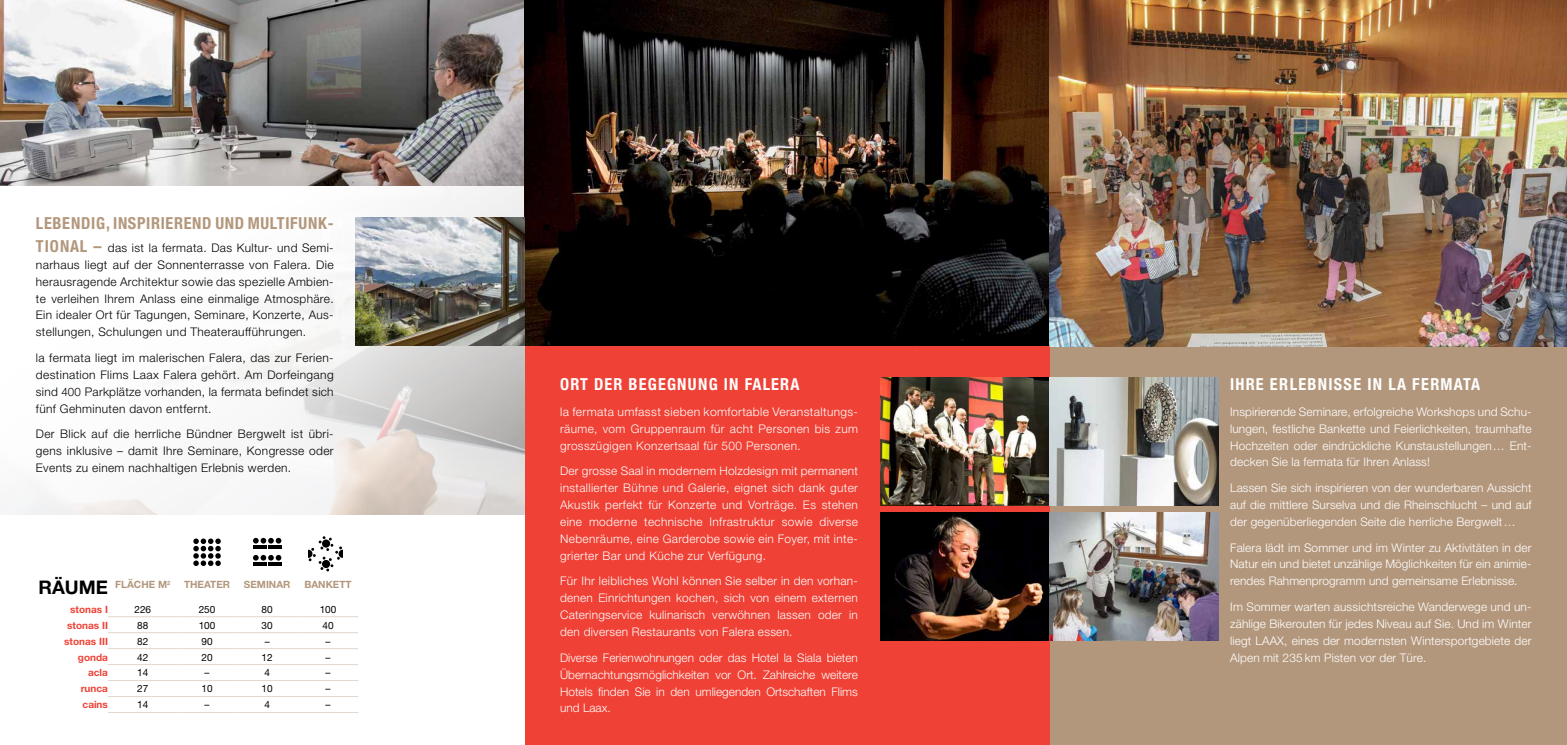
<style>
.page{position:relative;width:1567px;height:745px;background:#fff}
.page>*{position:absolute;margin:0;border:0;box-sizing:border-box;transform-origin:0 0}
.t1{font:700 condensed 16.62px "Helvetica Neue";letter-spacing:.07em;color:#fff}
.t2{font:700 condensed 16.62px "Helvetica Neue";letter-spacing:.04em;color:#b3977c}
.t3{font:300 11.88px/16.9px "Helvetica Neue";letter-spacing:.01em;color:#fff;text-align:justify}
.t4{font:300 11.88px/16.9px "Helvetica Neue";letter-spacing:.03em;color:#000;text-align:justify}
.t5{font:10px "Helvetica Neue";color:#000}
.t6{font:700 10px "Helvetica Neue";color:#ef4135}
.t7{font:700 10px "Helvetica Neue";color:#b3977c}
.s1{font-weight:700;font-stretch:condensed;font-size:16.62px;color:#b3977c}
.s2{font-size:11.5px}
.s3{font-size:18.75px;color:#000}
</style>
<div class="page">
<div style="left:1049px;top:0;width:517px;height:744px;background:#b3977c"></div>
<img style="left:0;top:0;width:524px;height:174px">
<div style="left:524px;top:345px;width:525px;height:399px;background:#ef4135"></div>
<img style="left:880px;top:377px;width:338px;height:128px">
<img style="left:880px;top:512px;width:338px;height:128px">
<img style="left:524px;top:0;width:1042px;height:346px">
<img style="left:0;top:174px;width:524px;height:340px">
<hr style="left:108px;top:711px;width:70px;height:1px;background:#e3d8cc">
<hr style="left:178px;top:711px;width:58px;height:1px;background:#e3d8cc">
<hr style="left:236px;top:711px;width:62px;height:1px;background:#e3d8cc">
<hr style="left:298px;top:711px;width:60px;height:1px;background:#e3d8cc">
<hr style="left:108px;top:616px;width:70px;height:1px;background:#e3d8cc">
<hr style="left:108px;top:632px;width:70px;height:1px;background:#e3d8cc">
<hr style="left:108px;top:648px;width:70px;height:1px;background:#e3d8cc">
<hr style="left:108px;top:664px;width:70px;height:1px;background:#e3d8cc">
<hr style="left:108px;top:680px;width:70px;height:1px;background:#e3d8cc">
<hr style="left:178px;top:616px;width:58px;height:1px;background:#e3d8cc">
<hr style="left:236px;top:616px;width:62px;height:1px;background:#e3d8cc">
<hr style="left:298px;top:616px;width:60px;height:1px;background:#e3d8cc">
<hr style="left:178px;top:632px;width:58px;height:1px;background:#e3d8cc">
<hr style="left:236px;top:632px;width:62px;height:1px;background:#e3d8cc">
<hr style="left:298px;top:632px;width:60px;height:1px;background:#e3d8cc">
<hr style="left:178px;top:648px;width:58px;height:1px;background:#e3d8cc">
<hr style="left:236px;top:648px;width:62px;height:1px;background:#e3d8cc">
<hr style="left:298px;top:648px;width:60px;height:1px;background:#e3d8cc">
<hr style="left:178px;top:664px;width:58px;height:1px;background:#e3d8cc">
<hr style="left:236px;top:664px;width:62px;height:1px;background:#e3d8cc">
<hr style="left:298px;top:664px;width:60px;height:1px;background:#e3d8cc">
<hr style="left:178px;top:680px;width:58px;height:1px;background:#e3d8cc">
<hr style="left:236px;top:680px;width:62px;height:1px;background:#e3d8cc">
<hr style="left:298px;top:680px;width:60px;height:1px;background:#e3d8cc">
<hr style="left:108px;top:695px;width:70px;height:1px;background:#e3d8cc">
<hr style="left:178px;top:695px;width:58px;height:1px;background:#e3d8cc">
<hr style="left:236px;top:695px;width:62px;height:1px;background:#e3d8cc">
<hr style="left:298px;top:695px;width:60px;height:1px;background:#e3d8cc">
<svg style="left:193px;top:538px;width:28px;height:27px"></svg>
<svg style="left:253px;top:537px;width:28px;height:6px"></svg>
<svg style="left:253px;top:554px;width:28px;height:6px"></svg>
<hr style="left:253px;top:545px;width:13px;height:4px;background:#000">
<hr style="left:268px;top:545px;width:13px;height:4px;background:#000">
<hr style="left:253px;top:562px;width:13px;height:4px;background:#000">
<hr style="left:268px;top:562px;width:13px;height:4px;background:#000">
<img style="left:356px;top:217px;width:168px;height:128px">
<svg style="left:308px;top:536px;width:34px;height:35px"></svg>
<h1 class="t2" style="left:36px;top:213px;width:299px">LEBENDIG, INSPIRIEREND UND MULTIFUNK-</h1>
<p class="t4" style="left:36px;top:239px;width:299px"><span class="s1">TIO NAL –</span> das ist la fermata. Das Kultur- und Semi&shy;narhaus liegt auf der Sonnenterrasse von Falera. Die herausragende Architektur sowie das spezielle Ambien&shy;te verleihen Ihrem Anlass eine einmalige Atmosphäre.<br>Ein idealer Ort für Tagungen, Seminare, Konzerte, Aus&shy;stellungen, Schulungen und Theateraufführungen.</p>
<p class="t4" style="left:36px;top:349px;width:299px">la fermata liegt im malerischen Falera, das zur Ferien&shy;destination Flims Laax Falera gehört. Am Dorfeingang sind <span class="s2">400</span> Parkplätze vorhanden, la fermata befindet sich fünf Gehminuten davon entfernt.</p>
<p class="t4" style="left:36px;top:425px;width:299px">Der Blick auf die herrliche Bündner Bergwelt ist übri&shy;gens inklusive – damit Ihre Seminare, Kongresse oder Events zu einem nachhaltigen Erlebnis werden.</p>
<p class="t7" style="left:38px;top:577px;width:133px"><span class="s3">Räume</span> FLÄCHE M<sup>2</sup></p>
<p class="t7" style="left:184px;top:577px;width:47px">THEATER</p>
<p class="t7" style="left:244px;top:577px;width:48px">SEM INAR</p>
<p class="t7" style="left:304px;top:577px;width:49px">BANKETT</p>
<p class="t6" style="left:70px;top:602px;width:39px">stonas I</p>
<p class="t5" style="left:134px;top:602px;width:18px">226</p>
<p class="t5" style="left:199px;top:602px;width:18px">250</p>
<p class="t5" style="left:261px;top:602px;width:13px">80</p>
<p class="t5" style="left:320px;top:602px;width:18px">100</p>
<p class="t6" style="left:67px;top:618px;width:42px">stonas II</p>
<p class="t5" style="left:137px;top:618px;width:13px">88</p>
<p class="t5" style="left:199px;top:618px;width:18px">100</p>
<p class="t5" style="left:261px;top:618px;width:13px">30</p>
<p class="t5" style="left:322px;top:618px;width:13px">40</p>
<p class="t6" style="left:64px;top:634px;width:45px">stonas III</p>
<p class="t5" style="left:137px;top:634px;width:13px">82</p>
<p class="t5" style="left:201px;top:634px;width:13px">90</p>
<p class="t5" style="left:265px;top:634px;width:6px">–</p>
<p class="t5" style="left:325px;top:634px;width:6px">–</p>
<p class="t6" style="left:78px;top:650px;width:31px">gonda</p>
<p class="t5" style="left:137px;top:650px;width:13px">42</p>
<p class="t5" style="left:201px;top:650px;width:13px">20</p>
<p class="t5" style="left:261px;top:650px;width:13px">12</p>
<p class="t5" style="left:325px;top:650px;width:6px">–</p>
<p class="t6" style="left:88px;top:666px;width:21px">acla</p>
<p class="t5" style="left:137px;top:666px;width:13px">14</p>
<p class="t5" style="left:204px;top:666px;width:6px">–</p>
<p class="t5" style="left:264px;top:666px;width:7px">4</p>
<p class="t5" style="left:325px;top:666px;width:6px">–</p>
<p class="t6" style="left:81px;top:682px;width:29px">runca</p>
<p class="t5" style="left:137px;top:682px;width:13px">27</p>
<p class="t5" style="left:201px;top:682px;width:13px">10</p>
<p class="t5" style="left:261px;top:682px;width:13px">10</p>
<p class="t5" style="left:325px;top:682px;width:6px">–</p>
<p class="t6" style="left:83px;top:698px;width:27px">cains</p>
<p class="t5" style="left:137px;top:698px;width:13px">14</p>
<p class="t5" style="left:204px;top:698px;width:6px">–</p>
<p class="t5" style="left:264px;top:698px;width:7px">4</p>
<p class="t5" style="left:325px;top:698px;width:6px">–</p>
<h1 class="t1" style="left:560px;top:374px;width:241px">ORT DER BEGEGNUNG IN FALERA</h1>
<p class="t3" style="left:560px;top:402px;width:299px">la fermata umfasst sieben komfortable Veranstaltungs&shy;räume, vom Gruppenraum für acht Personen bis zum grosszügigen Konzertsaal für 500 Personen.</p>
<p class="t3" style="left:560px;top:462px;width:299px">Der grosse Saal in modernem Holzdesign mit permanent installierter Bühne und Galerie, eignet sich dank guter Akustik perfekt für Konzerte und Vorträge. Es stehen eine moderne technische Infrastruktur sowie diverse Nebenräume, eine Garderobe sowie ein Foyer, mit inte&shy;grierter Bar und Küche zur Verfügung.</p>
<p class="t3" style="left:560px;top:572px;width:299px">Für Ihr leibliches Wohl können Sie selber in den vorhan&shy;denen Einrichtungen kochen, sich von einem externen Cateringservice kulinarisch verwöhnen lassen oder in den diversen Restaurants von Falera essen.</p>
<p class="t3" style="left:560px;top:648px;width:299px">Diverse Ferienwohnungen oder das Hotel la Siala bieten Übernachtungsmöglichkeiten vor Ort. Zahlreiche weitere Hotels finden Sie in den umliegenden Ortschaften Flims und Laax.</p>
<h1 class="t1" style="left:1230px;top:374px;width:251px">IHRE ERLEBNISSE IN LA FERMATA</h1>
<p class="t3" style="left:1230px;top:402px;width:303px;text-align:left">Inspirierende Seminare, erfolgreiche Workshops und Schu&shy;lungen, festliche Bankette und Feierlichkeiten, traumhafte Hochzeiten oder eindrückliche Kunstaustellungen… Ent&shy;decken Sie la fermata für Ihren Anlass!</p>
<p class="t3" style="left:1230px;top:479px;width:303px">Lassen Sie sich inspirieren von der wunderbaren Aussicht auf die mittlere Surselva und die Rheinschlucht – und auf der gegenüberliegenden Seite die herrliche Bergwelt…</p>
<p class="t3" style="left:1230px;top:538px;width:303px">Falera lädt im Sommer und im Winter zu Aktivitäten in der Natur ein und bietet unzählige Möglichkeiten für ein animie&shy;rendes Rahmenprogramm und gemeinsame Erlebnisse.</p>
<p class="t3" style="left:1230px;top:597px;width:303px">Im Sommer warten aussichtsreiche Wanderwege und un&shy;zählige Bikerouten für jedes Niveau auf Sie. Und im Winter liegt LAAX, eines der modernsten Wintersportgebiete der Alpen mit 235 km Pisten vor der Türe.</p>
</div>
